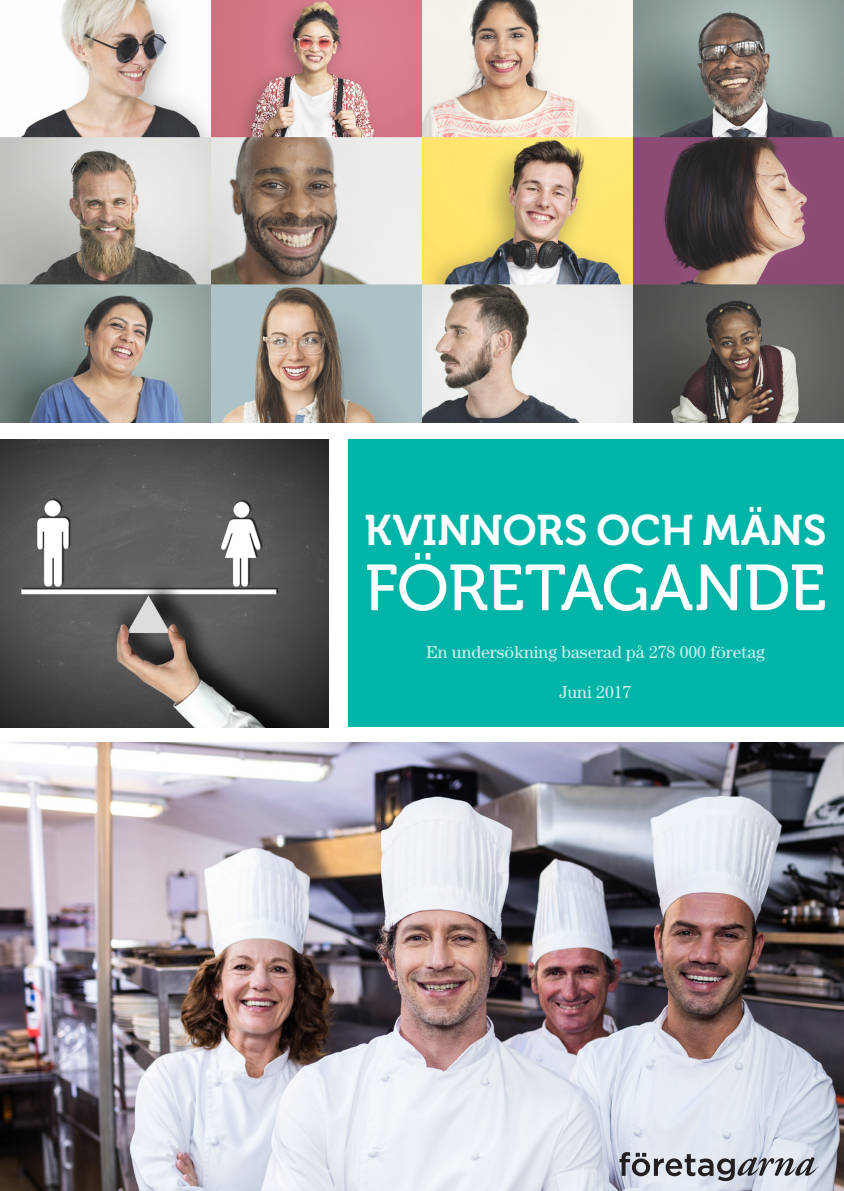
<style>
.page{position:relative;width:844px;height:1191px;background:#fff}
.page>*{position:absolute;margin:0;border:0;box-sizing:border-box;transform-origin:0 0}
.t1{font:64.75px "Museo 500";letter-spacing:-.01em;color:#fff}
.t2{font:42.7px "Museo 700";letter-spacing:.01em;color:#fff}
.t3{font:17.5px "Century Std";color:#fff}
</style>
<div class="page">
<img style="left:0;top:0;width:843px;height:422px">
<div style="left:348px;top:439px;width:495px;height:288px;background:#00b4a7"></div>
<img style="left:0;top:439px;width:329px;height:288px">
<img style="left:0;top:742px;width:843px;height:449px">
<svg style="left:619px;top:1152px;width:199px;height:29px"></svg>
<p class="t2" style="left:364px;top:507px;width:463px">KVINNORS OCH MÄNS</p>
<p class="t1" style="left:364px;top:552px;width:463px">FÖRETAGANDE</p>
<p class="t3" style="left:426px;top:641px;width:340px">En undersökning baserad på 278 000 företag</p>
<p class="t3" style="left:559px;top:681px;width:73px">Juni 2017</p>
</div>
